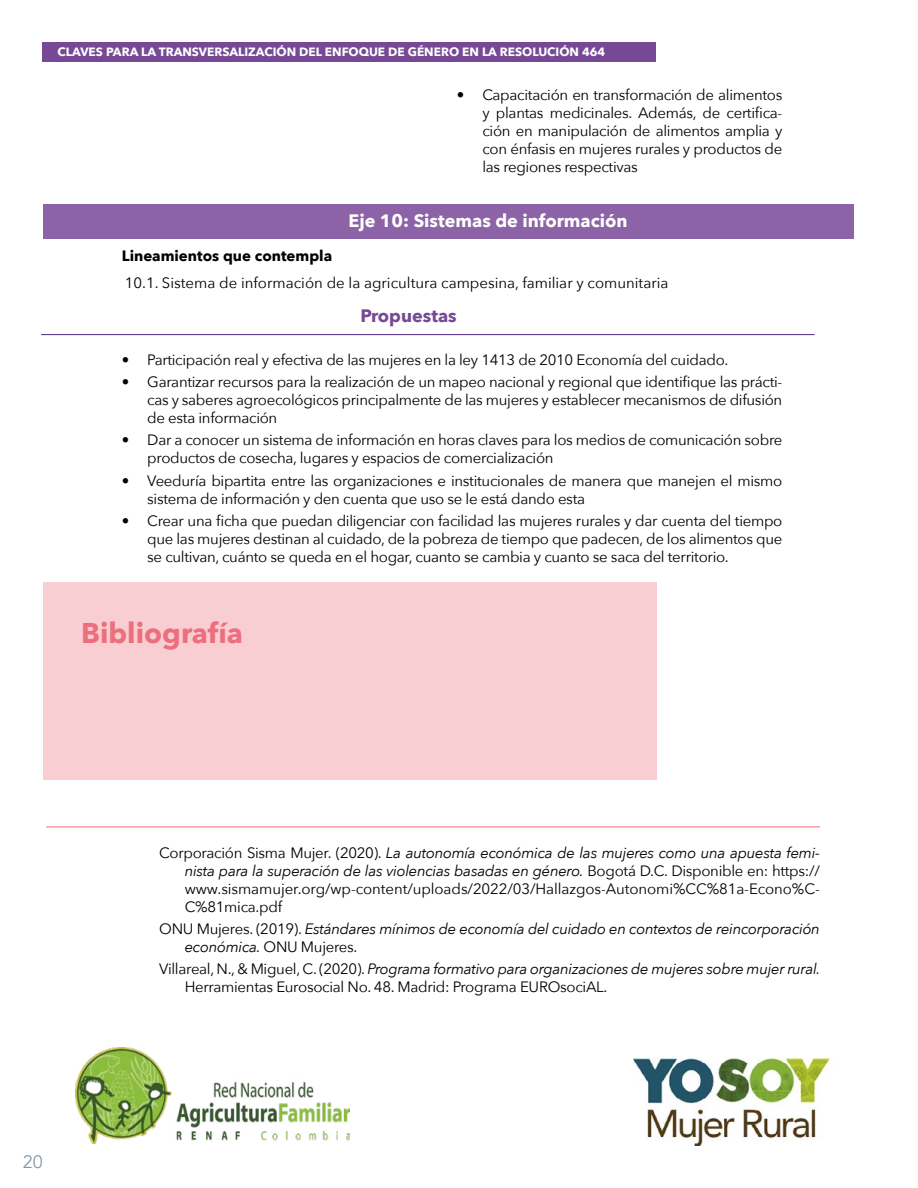
<style>
.page{position:relative;width:918px;height:1188px;background:#fff}
.page>*{position:absolute;margin:0;border:0;box-sizing:border-box;transform-origin:0 0}
.t1{font:700 28.5px "Avenir Next";color:#ed6e7d}
.t2{font:700 18px "Avenir Next";color:#fff}
.t3{font:700 18px "Avenir Next";color:#774896}
.t4{font:18px "Avenir";color:#8399a5}
.t5{font:15px/18px "Avenir Next";letter-spacing:-.02em;color:#000;text-align:justify}
.t6{font:italic 15px/18px "Avenir Next";letter-spacing:-.02em;color:#000}
.t7{font:15px "Avenir Next";color:#000}
.t8{font:700 15px "Avenir Next";color:#000}
.t9{font:700 12px "Avenir Next";color:#fff}
.s1{font-style:italic}
.s2{font-style:normal}
</style>
<div class="page">
<div style="left:44px;top:204px;width:810px;height:34px;background:#8b63a6"></div>
<hr style="left:41px;top:334px;width:774px;height:1px;background:#522583">
<div style="left:43px;top:43px;width:613px;height:19px;background:#774896"></div>
<hr style="left:46px;top:827px;width:774px;height:1px;background:#ed6e7c">
<div style="left:44px;top:582px;width:613px;height:198px;background:#f8ced3"></div>
<img style="left:75px;top:1047px;width:274px;height:97px">
<img style="left:633px;top:1057px;width:197px;height:88px">
<p class="t9" style="left:57px;top:41px;width:550px">CLAVES PARA LA TRANSVERSALIZACIÓN DEL ENFOQUE DE GÉNERO EN LA RESOLUCIÓN 464</p>
<p class="t5" style="left:482px;top:85px;width:302px;text-indent:-26px">• Capacitación en transformación de alimentos y plantas medicinales. Además, de certifica&shy;ción en manipulación de alimentos amplia y con énfasis en mujeres rurales y productos de las regiones respectivas</p>
<p class="t2" style="left:348px;top:205px;width:281px">Eje 10: Sistemas de información</p>
<p class="t8" style="left:122px;top:243px;width:212px">Lineamientos que contempla</p>
<p class="t7" style="left:125px;top:270px;width:545px">10.1. Sistema de información de la agricultura campesina, familiar y comunitaria</p>
<p class="t3" style="left:360px;top:300px;width:98px">Propuestas</p>
<p class="t5" style="left:122px;top:350px;width:608px">• Participación real y efectiva de las mujeres en la ley 1413 de 2010 Economía del cuidado.</p>
<p class="t5" style="left:147px;top:372px;width:637px;text-indent:-26px">• Garantizar recursos para la realización de un mapeo nacional y regional que identifique las prácti&shy;cas y saberes agroecológicos principalmente de las mujeres y establecer mecanismos de difusión de esta información</p>
<p class="t5" style="left:147px;top:431px;width:637px;text-indent:-26px">• Dar a conocer un sistema de información en horas claves para los medios de comunicación sobre productos de cosecha, lugares y espacios de comercialización</p>
<p class="t5" style="left:147px;top:471px;width:637px;text-indent:-26px">• Veeduría bipartita entre las organizaciones e institucionales de manera que manejen el mismo sistema de información y den cuenta que uso se le está dando esta</p>
<p class="t5" style="left:147px;top:511px;width:637px;text-indent:-26px">• Crear una ficha que puedan diligenciar con facilidad las mujeres rurales y dar cuenta del tiempo que las mujeres destinan al cuidado, de la pobreza de tiempo que padecen, de los alimentos que se cultivan, cuánto se queda en el hogar, cuanto se cambia y cuanto se saca del territorio.</p>
<h1 class="t1" style="left:81px;top:608px;width:163px">Bibliografía</h1>
<p class="t4" style="left:23px;top:1151px;width:22px">20</p>
<p class="t5" style="left:185px;top:843px;width:637px;text-indent:-26px">Corporación Sisma Mujer. (2020). <span class="s1">La autonomía económica de las mujeres como una apuesta femi&shy;nista para la superación de las violencias basadas en género.</span> Bogotá D.C. Disponible en: https:// www.sismamujer.org/wp-content/uploads/2022/03/Hallazgos-Autonomi%CC%81a-Econo%C-C%81mica.pdf</p>
<p class="t6" style="left:185px;top:919px;width:637px;text-indent:-26px"><span class="s2">ONU Mujeres. (2019).</span> Estándares mínimos de economía del cuidado en contextos de reincorporación económica. <span class="s2">ONU Mujeres.</span></p>
<p class="t5" style="left:185px;top:960px;width:637px;text-indent:-26px">Villareal, N., &amp; Miguel, C. (2020). <span class="s1">Programa formativo para organizaciones de mujeres sobre mujer rural.<br></span>Herramientas Eurosocial No. 48. Madrid: Programa EUROsociAL.</p>
</div>
